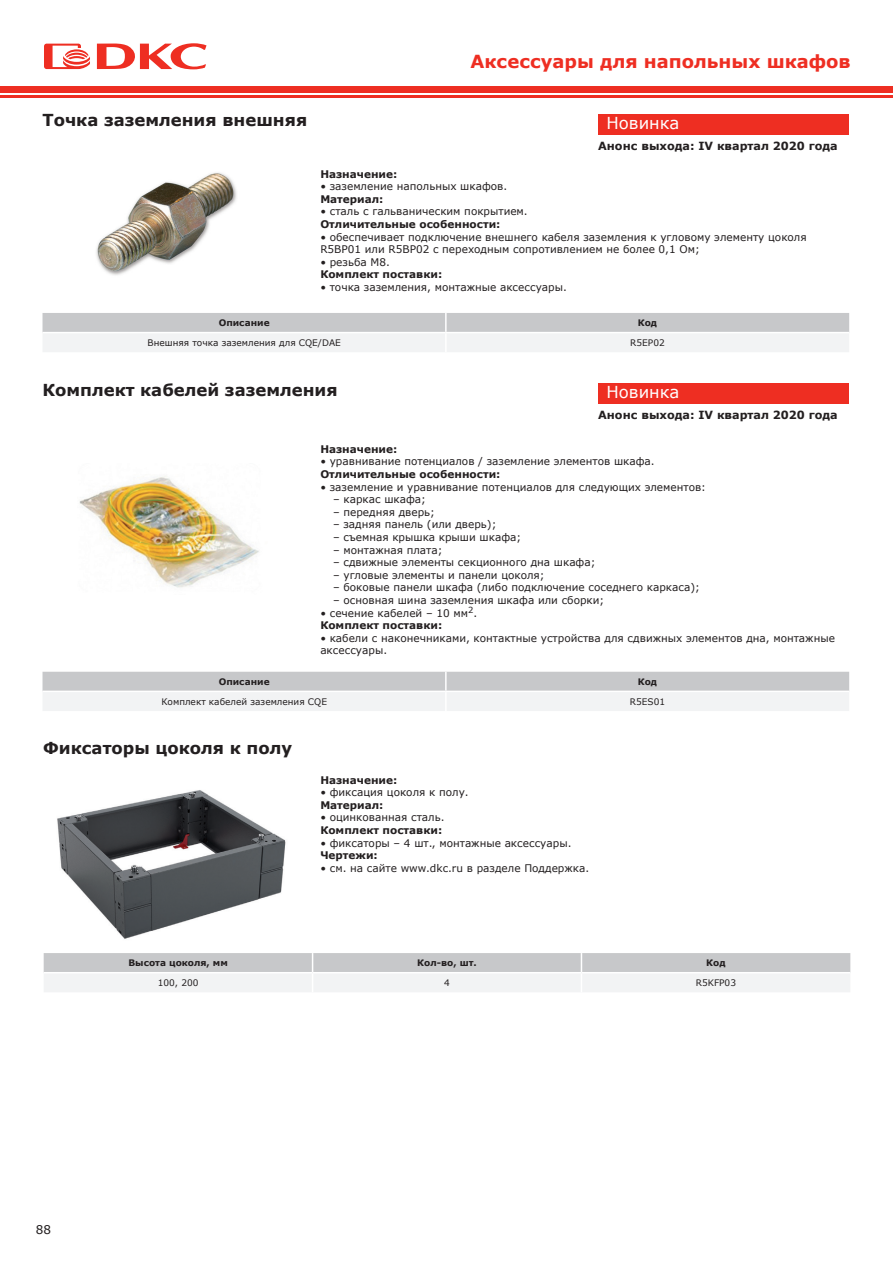
<style>
.page{position:relative;width:893px;height:1263px;background:#fff}
.page>*{position:absolute;margin:0;border:0;box-sizing:border-box;transform-origin:0 0}
.t1{font:700 18px "Verdana";color:#ee2e22}
.t2{font:700 16.5px "Verdana";color:#231f20}
.t3{font:16.5px "Verdana";color:#fff}
.t4{font:12px "Verdana";color:#231f20}
.t5{font:700 11.25px "Verdana";color:#231f20}
.t6{font:10.5px/12.6px "Verdana";color:#231f20}
.t7{font:700 10.5px "Verdana";color:#231f20}
.Paragraph_table_body{font:9px "Verdana";color:#231f20}
.Shapka_6_bold{font:700 9px "Verdana";color:#231f20}
</style>
<div class="page">
<div style="left:0;top:87px;width:893px;height:6px;background:#ee2e22"></div>
<hr style="left:0;top:95px;width:893px;height:3px;background:#ee2e22">
<svg style="left:44px;top:44px;width:46px;height:25px"></svg>
<svg style="left:97px;top:43px;width:110px;height:26px"></svg>
<svg style="left:44px;top:953px;width:806px;height:39px"></svg>
<img style="left:96px;top:173px;width:141px;height:102px">
<svg style="left:43px;top:313px;width:806px;height:39px"></svg>
<svg style="left:43px;top:672px;width:806px;height:39px"></svg>
<img style="left:57px;top:790px;width:229px;height:149px">
<img style="left:79px;top:476px;width:180px;height:112px">
<div style="left:598px;top:114px;width:251px;height:21px;background:#ee2e22"></div>
<div style="left:598px;top:383px;width:251px;height:21px;background:#ee2e22"></div>
<p class="t1" style="left:471px;top:49px;width:382px">Аксессуары для напольных шкафов</p>
<p class="t2" style="left:42px;top:109px;width:266px">Точка заземления внешняя</p>
<p class="t3" style="left:606px;top:112px;width:74px">Новинка</p>
<p class="t5" style="left:598px;top:138px;width:241px">Анонс выхода: IV квартал 2020 года</p>
<p class="t7" style="left:320px;top:166px;width:79px">Назначение:</p>
<p class="t6" style="left:320px;top:180px;width:188px">• заземление напольных шкафов.</p>
<p class="t7" style="left:320px;top:191px;width:65px">Материал:</p>
<p class="t6" style="left:320px;top:205px;width:209px">• сталь с гальваническим покрытием.</p>
<p class="t7" style="left:320px;top:217px;width:182px">Отличительные особенности:</p>
<p class="t6" style="left:320px;top:230px;width:488px">• обеспечивает подключение внешнего кабеля заземления к угловому элементу цоколя<br>R5BP01 или R5BP02 c переходным сопротивлением не более 0,1 Ом;</p>
<p class="t6" style="left:320px;top:255px;width:71px">• резьба М8.</p>
<p class="t7" style="left:320px;top:267px;width:123px">Комплект поставки:</p>
<p class="t6" style="left:320px;top:281px;width:248px">• точка заземления, монтажные аксессуары.</p>
<p class="Shapka_6_bold" style="left:219px;top:317px;width:52px">Описание</p>
<p class="Shapka_6_bold" style="left:638px;top:317px;width:21px">Код</p>
<p class="Paragraph_table_body" style="left:148px;top:336px;width:195px">Внешняя точка заземления для CQE/DAE</p>
<p class="Paragraph_table_body" style="left:630px;top:336px;width:36px">R5EP02</p>
<p class="t2" style="left:42px;top:378px;width:297px">Комплект кабелей заземления</p>
<p class="t3" style="left:606px;top:381px;width:74px">Новинка</p>
<p class="t5" style="left:598px;top:407px;width:241px">Анонс выхода: IV квартал 2020 года</p>
<p class="t7" style="left:320px;top:442px;width:79px">Назначение:</p>
<p class="t6" style="left:320px;top:455px;width:336px">• уравнивание потенциалов / заземление элементов шкафа.</p>
<p class="t7" style="left:320px;top:467px;width:182px">Отличительные особенности:</p>
<p class="t6" style="left:320px;top:480px;width:387px">• заземление и уравнивание потенциалов для следующих элементов:</p>
<p class="t6" style="left:333px;top:493px;width:94px">– каркас шкафа;</p>
<p class="t6" style="left:333px;top:506px;width:103px">– передняя дверь;</p>
<p class="t6" style="left:333px;top:518px;width:165px">– задняя панель (или дверь);</p>
<p class="t6" style="left:333px;top:531px;width:190px">– съемная крышка крыши шкафа;</p>
<p class="t6" style="left:333px;top:543px;width:111px">– монтажная плата;</p>
<p class="t6" style="left:333px;top:556px;width:264px">– сдвижные элементы секционного дна шкафа;</p>
<p class="t6" style="left:333px;top:569px;width:213px">– угловые элементы и панели цоколя;</p>
<p class="t6" style="left:333px;top:581px;width:368px">– боковые панели шкафа (либо подключение соседнего каркаса);</p>
<p class="t6" style="left:333px;top:594px;width:273px">– основная шина заземления шкафа или сборки;</p>
<p class="t6" style="left:320px;top:606px;width:158px">• сечение кабелей – 10 мм<sup>2</sup>.</p>
<p class="t7" style="left:320px;top:618px;width:123px">Комплект поставки:</p>
<p class="t6" style="left:320px;top:632px;width:516px">• кабели с наконечниками, контактные устройства для сдвижных элементов дна, монтажные аксессуары.</p>
<p class="Shapka_6_bold" style="left:219px;top:675px;width:52px">Описание</p>
<p class="Shapka_6_bold" style="left:638px;top:675px;width:21px">Код</p>
<p class="Paragraph_table_body" style="left:161px;top:695px;width:167px">Комплект кабелей заземления CQE</p>
<p class="Paragraph_table_body" style="left:630px;top:695px;width:37px">R5ES01</p>
<p class="t2" style="left:43px;top:736px;width:251px">Фиксаторы цоколя к полу</p>
<p class="t7" style="left:320px;top:772px;width:79px">Назначение:</p>
<p class="t6" style="left:320px;top:786px;width:150px">• фиксация цоколя к полу.</p>
<p class="t7" style="left:320px;top:797px;width:65px">Материал:</p>
<p class="t6" style="left:320px;top:811px;width:126px">• оцинкованная сталь.</p>
<p class="t7" style="left:320px;top:823px;width:123px">Комплект поставки:</p>
<p class="t6" style="left:320px;top:836px;width:253px">• фиксаторы – 4 шт., монтажные аксессуары.</p>
<p class="t7" style="left:320px;top:848px;width:59px">Чертежи:</p>
<p class="t6" style="left:320px;top:861px;width:270px">• см. на сайте www.dkc.ru в разделе Поддержка.</p>
<p class="Shapka_6_bold" style="left:128px;top:957px;width:101px">Высота цоколя, мм</p>
<p class="Shapka_6_bold" style="left:417px;top:957px;width:61px">Кол-во, шт.</p>
<p class="Shapka_6_bold" style="left:706px;top:957px;width:21px">Код</p>
<p class="Paragraph_table_body" style="left:158px;top:976px;width:42px">100, 200</p>
<p class="Paragraph_table_body" style="left:444px;top:976px;width:7px">4</p>
<p class="Paragraph_table_body" style="left:696px;top:976px;width:42px">R5KFP03</p>
<p class="t4" style="left:36px;top:1221px;width:17px">88</p>
</div>
